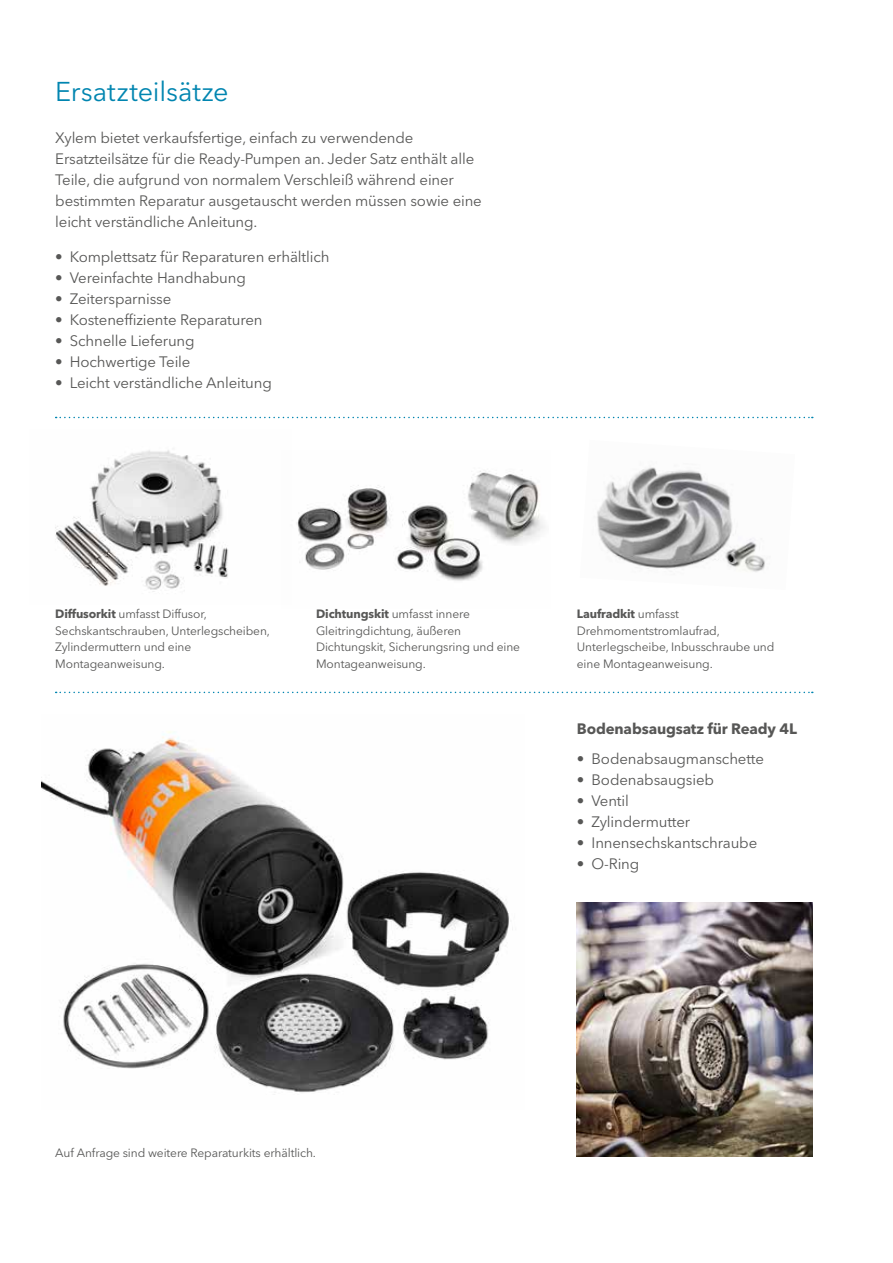
<style>
.page{position:relative;width:893px;height:1263px;background:#fff}
.page>*{position:absolute;margin:0;border:0;box-sizing:border-box;transform-origin:0 0}
.t1{font:27px "Avenir Next LT Pro";color:#0085b0}
.t2{font:15px/21px "Avenir Next LT Pro";letter-spacing:-.01em;color:#575756}
.t3{font:700 15px "Avenir Next LT Pro";letter-spacing:-.01em;color:#575756}
.t4{font:12px/16.5px "Avenir Next LT Pro";letter-spacing:-.01em;color:#575756}
.s1{font-weight:700}
</style>
<div class="page">
<img style="left:55px;top:450px;width:173px;height:142px">
<img style="left:296px;top:471px;width:249px;height:110px">
<img style="left:597px;top:467px;width:168px;height:105px">
<img style="left:41px;top:731px;width:472px;height:362px">
<svg style="left:56px;top:417px;width:757px;height:1px"></svg>
<svg style="left:56px;top:692px;width:757px;height:1px"></svg>
<img style="left:577px;top:902px;width:235px;height:255px">
<h1 class="t1" style="left:55px;top:76px;width:175px">Ersatzteilsätze</h1>
<p class="t2" style="left:55px;top:127px;width:428px">Xylem bietet verkaufsfertige, einfach zu verwendende Ersatzteilsätze für die Ready-Pumpen an. Jeder Satz enthält alle Teile, die aufgrund von normalem Verschleiß während einer bestimmten Reparatur ausgetauscht werden müssen sowie eine leicht verständliche Anleitung.</p>
<p class="t2" style="left:55px;top:246px;width:276px">• Komplettsatz für Reparaturen erhältlich</p>
<p class="t2" style="left:55px;top:267px;width:192px">• Vereinfachte Handhabung</p>
<p class="t2" style="left:55px;top:288px;width:118px">• Zeitersparnisse</p>
<p class="t2" style="left:55px;top:309px;width:209px">• Kosteneffiziente Reparaturen</p>
<p class="t2" style="left:55px;top:330px;width:141px">• Schnelle Lieferung</p>
<p class="t2" style="left:55px;top:351px;width:137px">• Hochwertige Teile</p>
<p class="t2" style="left:55px;top:372px;width:218px">• Leicht verständliche Anleitung</p>
<p class="t4" style="left:55px;top:606px;width:216px"><span class="s1">Diffusorkit</span> umfasst Diffusor,<br>Sechskantschrauben, Unterlegscheiben,<br>Zylindermuttern und eine<br>Montageanweisung.</p>
<p class="t4" style="left:577px;top:606px;width:199px"><span class="s1">Laufradkit</span> umfasst<br>Drehmomentstromlaufrad,<br>Unterlegscheibe, Inbusschraube und eine Montageanweisung.</p>
<p class="t4" style="left:316px;top:606px;width:206px"><span class="s1">Dichtungskit</span> umfasst innere<br>Gleitringdichtung, äußeren<br>Dichtungskit, Sicherungsring und eine<br>Montageanweisung.</p>
<p class="t4" style="left:55px;top:1144px;width:262px">Auf Anfrage sind weitere Reparaturkits erhältlich.</p>
<p class="t3" style="left:577px;top:720px;width:222px">Bodenabsaugsatz für Ready 4L</p>
<p class="t2" style="left:577px;top:749px;width:189px">• Bodenabsaugmanschette</p>
<p class="t2" style="left:577px;top:770px;width:139px">• Bodenabsaugsieb</p>
<p class="t2" style="left:577px;top:791px;width:53px">• Ventil</p>
<p class="t2" style="left:577px;top:812px;width:115px">• Zylindermutter</p>
<p class="t2" style="left:577px;top:833px;width:182px">• Innensechskantschraube</p>
<p class="t2" style="left:577px;top:854px;width:64px">• O-Ring</p>
</div>
